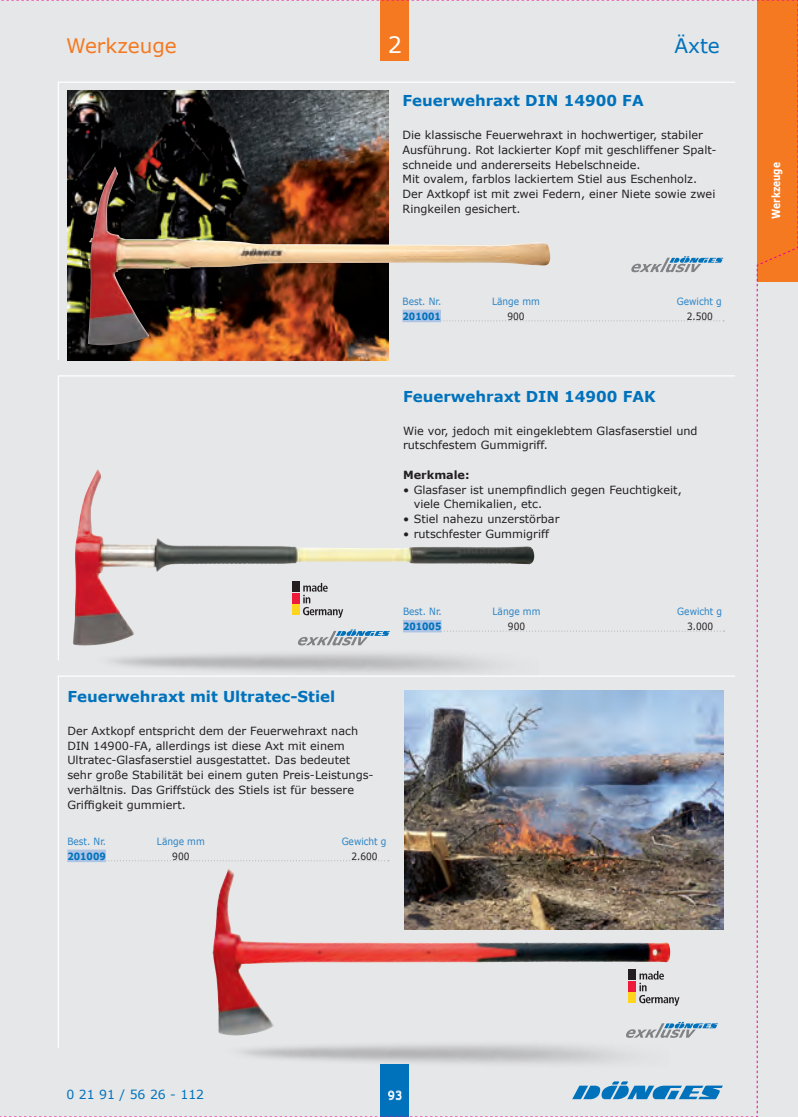
<style>
.page{position:relative;width:798px;height:1117px;background:#fff}
.page>*{position:absolute;margin:0;border:0;box-sizing:border-box;transform-origin:0 0}
.t1{font:22.5px "Verdana";color:#fff}
.t2{font:20px "Verdana";color:#f47921}
.t3{font:20px "Verdana";color:#0072bc}
.t4{font:700 15px "Verdana";color:#0072bc}
.t5{font:12.5px "Verdana";color:#0072bc}
.t6{font:11.25px/14.8px "Verdana";color:#231f20}
.t7{font:700 11.25px "Verdana";color:#fff;scale:.8 1}
.t8{font:700 11.25px "Verdana";color:#231f20}
.t9{font:11.25px "Verdana";color:#fff}
.t10{font:10px "Verdana";color:#2783c5;scale:.9 1}
.t11{font:10px "Verdana";color:#231f20;scale:.9 1}
.t12{font:700 10px "Verdana";color:#0072bc;scale:.9 1}
</style>
<div class="page">
<img style="left:0;top:0;width:797px;height:1116px">
<h2 class="t2" style="left:66px;top:33px;width:112px">Werkzeuge</h2>
<h1 class="t1" style="left:387px;top:31px;width:16px">2</h1>
<h2 class="t3" style="left:674px;top:33px;width:47px">Äxte</h2>
<h3 class="t4" style="left:402px;top:91px;width:242px">Feuerwehraxt DIN 14900 FA</h3>
<p class="t6" style="left:402px;top:127px;width:315px">Die klassische Feuerwehraxt in hochwertiger, stabiler Ausführung. Rot lackierter Kopf mit geschliffener Spalt&shy;schneide und andererseits Hebelschneide.<br>Mit ovalem, farblos lackiertem Stiel aus Eschenholz.<br>Der Axtkopf ist mit zwei Federn, einer Niete sowie zwei Ringkeilen gesichert.</p>
<p class="t10" style="left:402px;top:294px;width:45px">Best. Nr.</p>
<p class="t10" style="left:492px;top:294px;width:55px">Länge mm</p>
<p class="t10" style="left:676px;top:294px;width:51px">Gewicht g</p>
<p class="t12" style="left:402px;top:309px;width:44px">201001</p>
<p class="t11" style="left:507px;top:309px;width:21px">900</p>
<p class="t11" style="left:686px;top:309px;width:31px">2.500</p>
<h3 class="t4" style="left:403px;top:386px;width:254px">Feuerwehraxt DIN 14900 FAK</h3>
<p class="t6" style="left:403px;top:422px;width:296px">Wie vor, jedoch mit eingeklebtem Glasfaserstiel und rutschfestem Gummigriff.</p>
<p class="t8" style="left:403px;top:467px;width:68px">Merkmale:</p>
<p class="t6" style="left:413px;top:481px;width:269px;text-indent:-11px">• Glasfaser ist unempfindlich gegen Feuchtigkeit, viele Chemikalien, etc.</p>
<p class="t6" style="left:403px;top:511px;width:158px">• Stiel nahezu unzerstörbar</p>
<p class="t6" style="left:403px;top:526px;width:147px">• rutschfester Gummigriff</p>
<p class="t10" style="left:403px;top:604px;width:45px">Best. Nr.</p>
<p class="t10" style="left:492px;top:604px;width:55px">Länge mm</p>
<p class="t10" style="left:677px;top:604px;width:51px">Gewicht g</p>
<p class="t12" style="left:403px;top:619px;width:44px">201005</p>
<p class="t11" style="left:507px;top:619px;width:21px">900</p>
<p class="t11" style="left:687px;top:619px;width:31px">3.000</p>
<h3 class="t4" style="left:67px;top:686px;width:269px">Feuerwehraxt mit Ultratec-Stiel</h3>
<p class="t6" style="left:67px;top:722px;width:307px">Der Axtkopf entspricht dem der Feuerwehraxt nach DIN 14900-FA, allerdings ist diese Axt mit einem Ultratec-Glasfaserstiel ausgestattet. Das bedeutet sehr große Stabilität bei einem guten Preis-Leistungs&shy;verhältnis. Das Griffstück des Stiels ist für bessere Griffigkeit gummiert.</p>
<p class="t10" style="left:67px;top:834px;width:45px">Best. Nr.</p>
<p class="t10" style="left:157px;top:834px;width:55px">Länge mm</p>
<p class="t10" style="left:341px;top:834px;width:51px">Gewicht g</p>
<p class="t12" style="left:67px;top:849px;width:44px">201009</p>
<p class="t11" style="left:172px;top:849px;width:21px">900</p>
<p class="t11" style="left:351px;top:849px;width:31px">2.600</p>
<p class="t7" style="left:768px;top:219px;width:72px;rotate:-90deg">Werkzeuge</p>
<p class="t5" style="left:67px;top:1086px;width:139px">0 21 91 / 56 26 - 112</p>
<p class="t9" style="left:388px;top:1088px;width:16px">93</p>
</div>
